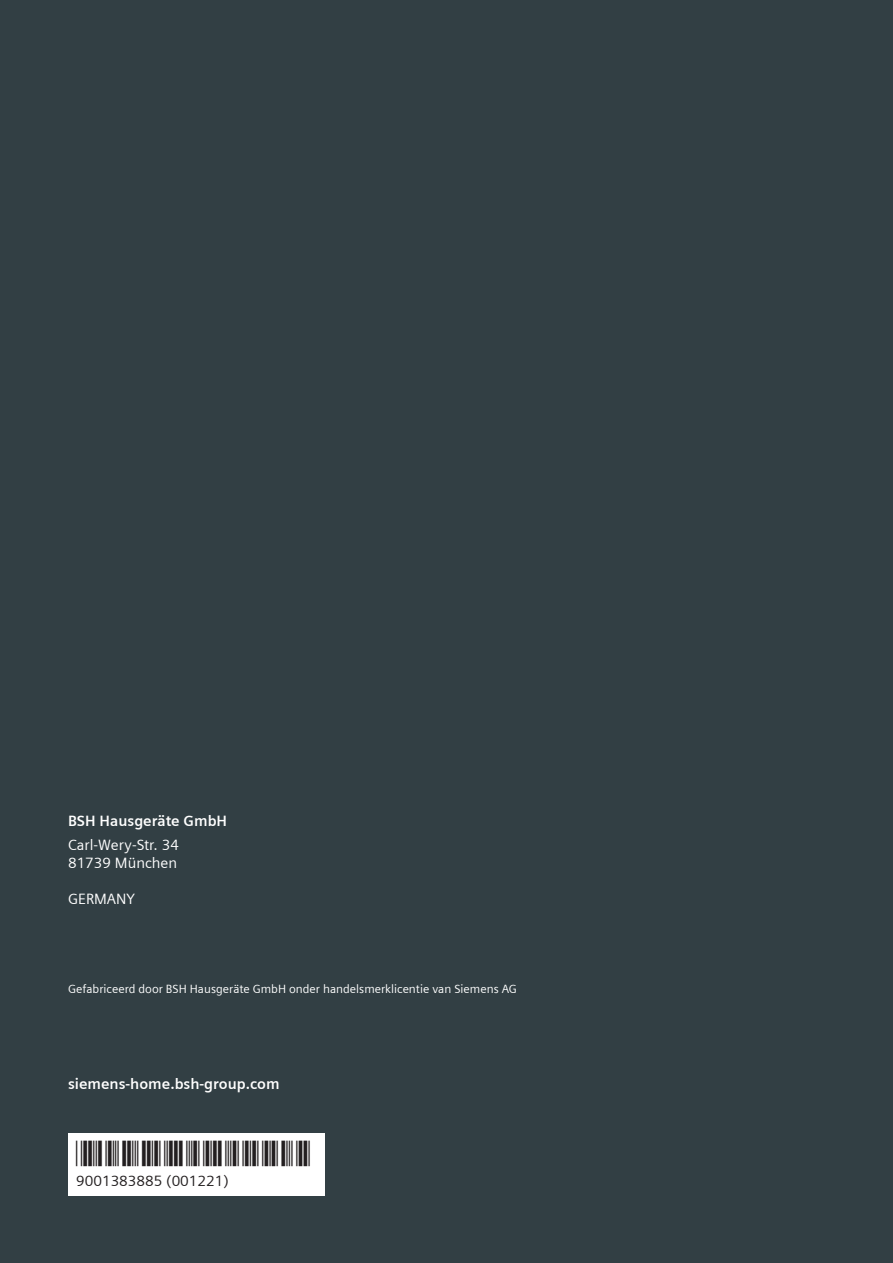
<style>
.page{position:relative;width:893px;height:1263px;background:#323f44}
.page>*{position:absolute;margin:0;border:0;box-sizing:border-box;transform-origin:0 0}
.t1{font:700 15px "Siemens Sans";color:#fff}
.t2{font:15px/18px "Siemens Sans";color:#fff}
.t3{font:15px "Siemens Sans";color:#231f20}
.t4{font:12px "Siemens Sans";color:#fff}
</style>
<div class="page">
<div style="left:68px;top:1134px;width:257px;height:62px;background:#fff"></div>
<p class="t1" style="left:68px;top:812px;width:161px">BSH Hausgeräte GmbH</p>
<p class="t2" style="left:68px;top:836px;width:112px">Carl-Wery-Str. 34<br>81739 München</p>
<p class="t2" style="left:68px;top:890px;width:68px">GERMANY</p>
<p class="t4" style="left:68px;top:982px;width:450px">Gefabriceerd door BSH Hausgeräte GmbH onder handelsmerklicentie van Siemens AG</p>
<p class="t1" style="left:68px;top:1075px;width:213px">siemens-home.bsh-group.com</p>
<p class="t3" style="left:76px;top:1172px;width:154px">9001383885 (001221)</p>
</div>
